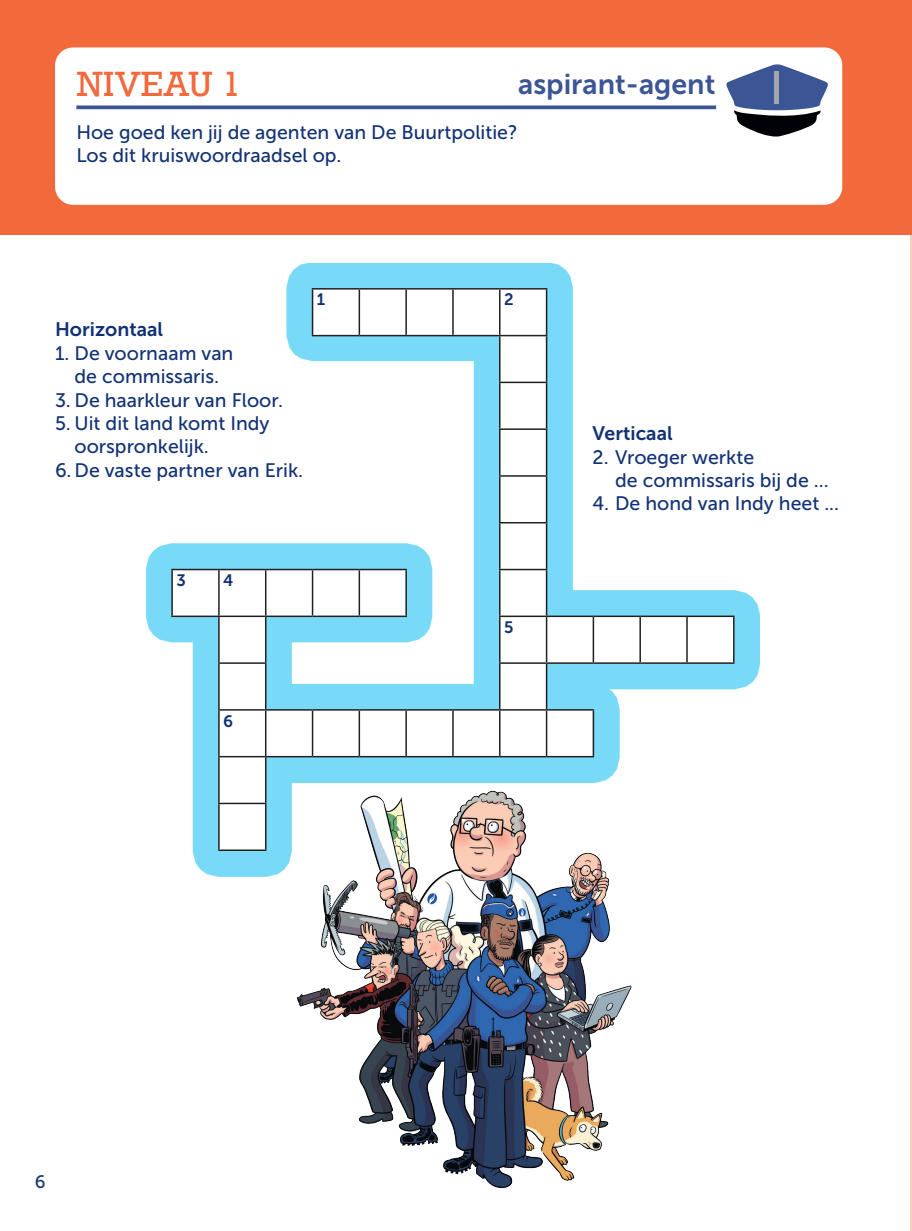
<style>
.page{position:relative;width:912px;height:1231px;background:#fff}
.page>*{position:absolute;margin:0;border:0;box-sizing:border-box;transform-origin:0 0}
.t1{font:33px "Rockwell Nova";color:#f2693b}
.t2{font:28.5px "Museo Sans 700";color:#3c5695}
.t3{font:19.5px/23.4px "Museo Sans 500";color:#123275}
.t4{font:19.5px "Museo Sans 700";color:#123275}
.t5{font:18px "Museo Sans 500";color:#123275}
.t6{font:16.5px "Museo Sans 700";color:#123275}
</style>
<div class="page">
<hr style="left:910px;top:225px;width:1px;height:1006px;background:#fcceb7">
<div style="left:146px;top:262px;width:613px;height:614px;background:#1ac1f3;opacity:.59"></div>
<svg style="left:219px;top:289px;width:327px;height:561px"></svg>
<svg style="left:172px;top:336px;width:561px;height:420px"></svg>
<hr style="left:312px;top:288px;width:47px;height:2px;background:#231f20">
<hr style="left:312px;top:290px;width:1px;height:45px;background:#231f20">
<hr style="left:359px;top:288px;width:47px;height:2px;background:#231f20">
<hr style="left:358px;top:290px;width:2px;height:45px;background:#231f20">
<hr style="left:406px;top:288px;width:47px;height:2px;background:#231f20">
<hr style="left:405px;top:290px;width:2px;height:45px;background:#231f20">
<hr style="left:453px;top:288px;width:46px;height:2px;background:#231f20">
<hr style="left:452px;top:290px;width:1px;height:45px;background:#231f20">
<hr style="left:499px;top:288px;width:48px;height:2px;background:#231f20">
<hr style="left:499px;top:290px;width:1px;height:45px;background:#231f20">
<hr style="left:545px;top:290px;width:2px;height:45px;background:#231f20">
<hr style="left:312px;top:335px;width:47px;height:1px;background:#231f20">
<hr style="left:359px;top:335px;width:47px;height:1px;background:#231f20">
<hr style="left:406px;top:335px;width:47px;height:1px;background:#231f20">
<hr style="left:453px;top:335px;width:46px;height:1px;background:#231f20">
<hr style="left:499px;top:335px;width:48px;height:1px;background:#231f20">
<hr style="left:499px;top:336px;width:1px;height:46px;background:#231f20">
<hr style="left:545px;top:336px;width:2px;height:46px;background:#231f20">
<hr style="left:499px;top:382px;width:48px;height:1px;background:#231f20">
<hr style="left:499px;top:383px;width:1px;height:45px;background:#231f20">
<hr style="left:545px;top:383px;width:2px;height:45px;background:#231f20">
<hr style="left:499px;top:428px;width:48px;height:2px;background:#231f20">
<hr style="left:499px;top:430px;width:1px;height:45px;background:#231f20">
<hr style="left:545px;top:430px;width:2px;height:45px;background:#231f20">
<hr style="left:499px;top:475px;width:48px;height:2px;background:#231f20">
<hr style="left:499px;top:477px;width:1px;height:45px;background:#231f20">
<hr style="left:545px;top:477px;width:2px;height:45px;background:#231f20">
<hr style="left:499px;top:522px;width:48px;height:1px;background:#231f20">
<hr style="left:499px;top:523px;width:1px;height:46px;background:#231f20">
<hr style="left:545px;top:523px;width:2px;height:46px;background:#231f20">
<hr style="left:171px;top:569px;width:48px;height:1px;background:#231f20">
<hr style="left:171px;top:570px;width:2px;height:45px;background:#231f20">
<hr style="left:219px;top:569px;width:47px;height:1px;background:#231f20">
<hr style="left:218px;top:570px;width:2px;height:45px;background:#231f20">
<hr style="left:266px;top:569px;width:46px;height:1px;background:#231f20">
<hr style="left:265px;top:570px;width:1px;height:45px;background:#231f20">
<hr style="left:312px;top:569px;width:47px;height:1px;background:#231f20">
<hr style="left:312px;top:570px;width:1px;height:45px;background:#231f20">
<hr style="left:359px;top:569px;width:48px;height:1px;background:#231f20">
<hr style="left:358px;top:570px;width:2px;height:45px;background:#231f20">
<hr style="left:405px;top:570px;width:2px;height:45px;background:#231f20">
<hr style="left:499px;top:569px;width:48px;height:1px;background:#231f20">
<hr style="left:499px;top:570px;width:1px;height:45px;background:#231f20">
<hr style="left:545px;top:570px;width:2px;height:45px;background:#231f20">
<hr style="left:171px;top:615px;width:48px;height:2px;background:#231f20">
<hr style="left:219px;top:615px;width:47px;height:2px;background:#231f20">
<hr style="left:218px;top:617px;width:2px;height:45px;background:#231f20">
<hr style="left:266px;top:615px;width:46px;height:2px;background:#231f20">
<hr style="left:265px;top:617px;width:1px;height:45px;background:#231f20">
<hr style="left:312px;top:615px;width:47px;height:2px;background:#231f20">
<hr style="left:359px;top:615px;width:48px;height:2px;background:#231f20">
<hr style="left:499px;top:615px;width:47px;height:2px;background:#231f20">
<hr style="left:499px;top:617px;width:1px;height:45px;background:#231f20">
<hr style="left:546px;top:615px;width:47px;height:2px;background:#231f20">
<hr style="left:545px;top:617px;width:2px;height:45px;background:#231f20">
<hr style="left:593px;top:615px;width:47px;height:2px;background:#231f20">
<hr style="left:592px;top:617px;width:2px;height:45px;background:#231f20">
<hr style="left:640px;top:615px;width:46px;height:2px;background:#231f20">
<hr style="left:639px;top:617px;width:1px;height:45px;background:#231f20">
<hr style="left:686px;top:615px;width:48px;height:2px;background:#231f20">
<hr style="left:686px;top:617px;width:1px;height:45px;background:#231f20">
<hr style="left:732px;top:617px;width:2px;height:45px;background:#231f20">
<hr style="left:218px;top:662px;width:48px;height:2px;background:#231f20">
<hr style="left:218px;top:664px;width:2px;height:45px;background:#231f20">
<hr style="left:265px;top:664px;width:1px;height:45px;background:#231f20">
<hr style="left:499px;top:662px;width:47px;height:2px;background:#231f20">
<hr style="left:499px;top:664px;width:1px;height:45px;background:#231f20">
<hr style="left:546px;top:662px;width:47px;height:2px;background:#231f20">
<hr style="left:545px;top:664px;width:2px;height:45px;background:#231f20">
<hr style="left:593px;top:662px;width:47px;height:2px;background:#231f20">
<hr style="left:640px;top:662px;width:46px;height:2px;background:#231f20">
<hr style="left:686px;top:662px;width:48px;height:2px;background:#231f20">
<hr style="left:218px;top:709px;width:48px;height:1px;background:#231f20">
<hr style="left:218px;top:710px;width:2px;height:46px;background:#231f20">
<hr style="left:266px;top:709px;width:46px;height:1px;background:#231f20">
<hr style="left:265px;top:710px;width:1px;height:46px;background:#231f20">
<hr style="left:312px;top:709px;width:47px;height:1px;background:#231f20">
<hr style="left:312px;top:710px;width:1px;height:46px;background:#231f20">
<hr style="left:359px;top:709px;width:47px;height:1px;background:#231f20">
<hr style="left:358px;top:710px;width:2px;height:46px;background:#231f20">
<hr style="left:406px;top:709px;width:47px;height:1px;background:#231f20">
<hr style="left:405px;top:710px;width:2px;height:46px;background:#231f20">
<hr style="left:453px;top:709px;width:46px;height:1px;background:#231f20">
<hr style="left:452px;top:710px;width:1px;height:46px;background:#231f20">
<hr style="left:499px;top:709px;width:47px;height:1px;background:#231f20">
<hr style="left:499px;top:710px;width:1px;height:46px;background:#231f20">
<hr style="left:546px;top:709px;width:48px;height:1px;background:#231f20">
<hr style="left:545px;top:710px;width:2px;height:46px;background:#231f20">
<hr style="left:592px;top:710px;width:2px;height:46px;background:#231f20">
<hr style="left:218px;top:756px;width:48px;height:1px;background:#231f20">
<hr style="left:218px;top:757px;width:2px;height:45px;background:#231f20">
<hr style="left:266px;top:756px;width:46px;height:1px;background:#231f20">
<hr style="left:265px;top:757px;width:1px;height:45px;background:#231f20">
<hr style="left:312px;top:756px;width:47px;height:1px;background:#231f20">
<hr style="left:359px;top:756px;width:47px;height:1px;background:#231f20">
<hr style="left:406px;top:756px;width:47px;height:1px;background:#231f20">
<hr style="left:453px;top:756px;width:46px;height:1px;background:#231f20">
<hr style="left:499px;top:756px;width:47px;height:1px;background:#231f20">
<hr style="left:546px;top:756px;width:48px;height:1px;background:#231f20">
<hr style="left:218px;top:802px;width:48px;height:2px;background:#231f20">
<hr style="left:218px;top:804px;width:2px;height:45px;background:#231f20">
<hr style="left:265px;top:804px;width:1px;height:45px;background:#231f20">
<hr style="left:218px;top:849px;width:48px;height:2px;background:#231f20">
<img style="left:279px;top:788px;width:390px;height:401px">
<div style="left:0;top:0;width:911px;height:235px;background:#f2693b"></div>
<div style="left:55px;top:47px;width:787px;height:158px;background:#fff;border-radius:18px"></div>
<svg style="left:76px;top:105px;width:640px;height:4px;background:#5269a1"></svg>
<svg style="left:726px;top:64px;width:102px;height:73px"></svg>
<div style="left:774px;top:71px;width:5px;height:32px;background:#a2a7ac"></div>
<h1 class="t1" style="left:76px;top:63px;width:166px">NIVEAU 1</h1>
<h2 class="t2" style="left:518px;top:69px;width:199px">aspirant-agent</h2>
<p class="t3" style="left:76px;top:120px;width:443px">Hoe goed ken jij de agenten van De Buurtpolitie?<br>Los dit kruiswoordraadsel op.</p>
<p class="t4" style="left:55px;top:319px;width:110px">Horizontaal</p>
<p class="t3" style="left:55px;top:341px;width:180px;text-align:center">1. De voornaam van de commissaris.</p>
<p class="t3" style="left:55px;top:388px;width:229px">3. De haarkleur van Floor.</p>
<p class="t3" style="left:75px;top:412px;width:196px;text-indent:-20px">5. Uit dit land komt Indy oorspronkelijk.</p>
<p class="t3" style="left:55px;top:458px;width:250px">6. De vaste partner van Erik.</p>
<p class="t6" style="left:317px;top:290px;width:10px">1</p>
<p class="t6" style="left:504px;top:290px;width:11px">2</p>
<p class="t6" style="left:176px;top:571px;width:11px">3</p>
<p class="t6" style="left:223px;top:571px;width:12px">4</p>
<p class="t6" style="left:223px;top:711px;width:11px">6</p>
<p class="t6" style="left:504px;top:618px;width:11px">5</p>
<p class="t4" style="left:592px;top:423px;width:82px">Verticaal</p>
<p class="t3" style="left:615px;top:445px;width:215px;text-indent:-23px">2. Vroeger werkte<br>de commissaris bij de ...</p>
<p class="t3" style="left:592px;top:492px;width:248px">4. De hond van Indy heet ...</p>
<p class="t5" style="left:35px;top:1172px;width:12px">6</p>
</div>
